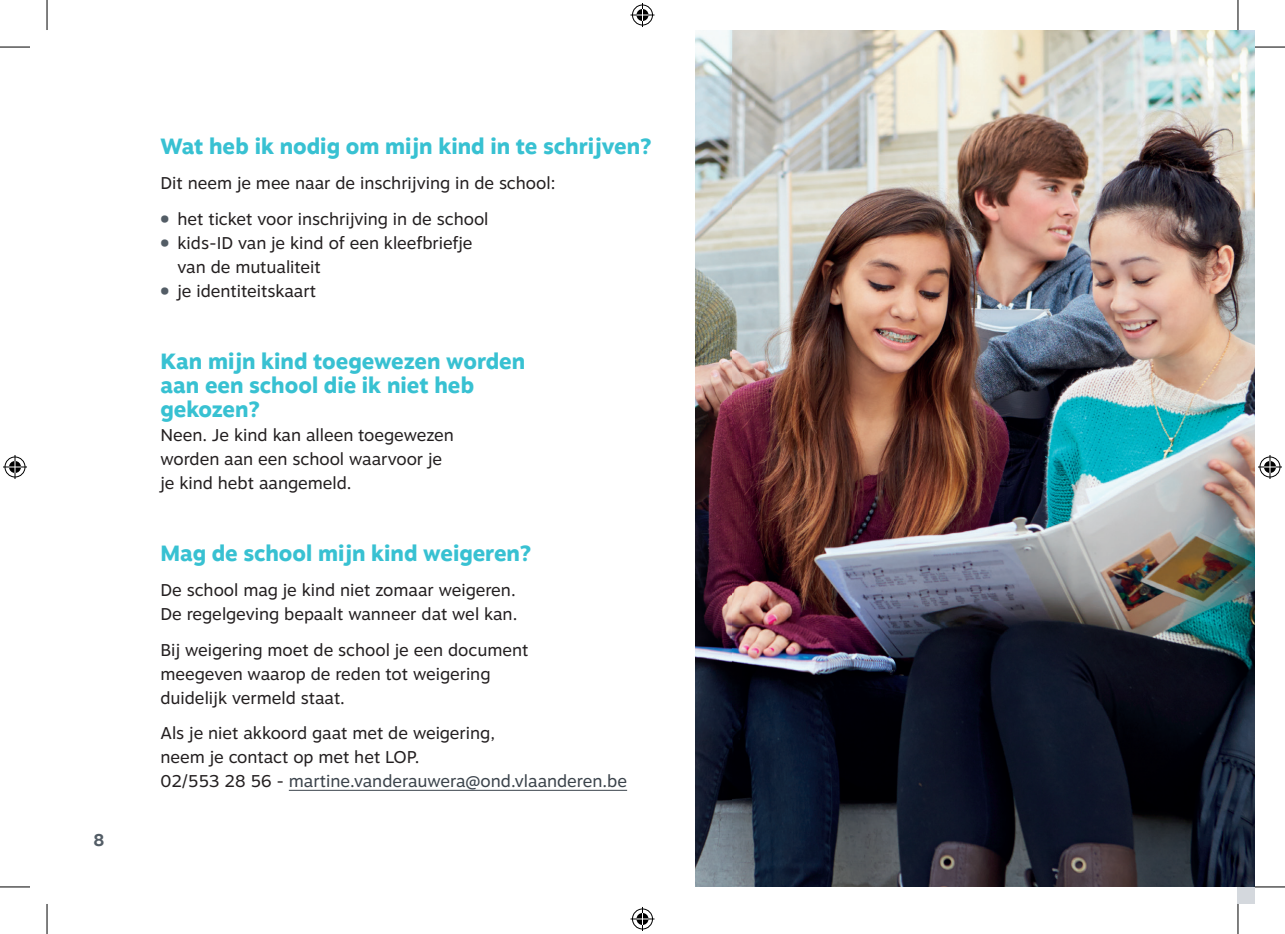
<style>
.page{position:relative;width:1285px;height:934px;background:#fff}
.page>*{position:absolute;margin:0;border:0;box-sizing:border-box;transform-origin:0 0}
.t1{font:800 22px/24px "Motiva Sans";color:#38c1d2}
.t2{font:17px/24px "Motiva Sans";color:#231f20}
.t3{font:700 17px "Motiva Sans";color:#535d66}
.s1{font-weight:900;font-size:30px;color:#535d66}
.s2{color:#3b434b}
</style>
<div class="page">
<div style="left:1238px;top:886px;width:17px;height:17px;background:#d4d8dd"></div>
<img style="left:731px;top:30px;width:524px;height:856px">
<svg style="left:355px;top:30px;width:376px;height:857px"></svg>
<img style="left:373px;top:30px;width:272px;height:857px">
<hr style="left:289px;top:789px;width:338px;height:1px;background:#3b434b">
<hr style="left:0;top:47px;width:30px;height:1px;background:#000">
<hr style="left:1255px;top:47px;width:30px;height:1px;background:#000">
<hr style="left:0;top:886px;width:30px;height:1px;background:#000">
<hr style="left:1255px;top:886px;width:30px;height:1px;background:#000">
<hr style="left:47px;top:0;width:1px;height:30px;background:#000">
<hr style="left:47px;top:903px;width:1px;height:30px;background:#000">
<hr style="left:1237px;top:0;width:1px;height:30px;background:#000">
<hr style="left:1237px;top:903px;width:1px;height:30px;background:#000">
<svg style="left:630px;top:3px;width:24px;height:24px"></svg>
<svg style="left:630px;top:907px;width:24px;height:23px"></svg>
<svg style="left:3px;top:455px;width:24px;height:24px"></svg>
<svg style="left:1258px;top:455px;width:24px;height:24px"></svg>
<p class="t3" style="left:93px;top:827px;width:12px">8</p>
<p class="t1" style="left:160px;top:134px;width:492px">Wat heb ik nodig om mijn kind in te schrijven?</p>
<p class="t2" style="left:160px;top:171px;width:396px">Dit neem je mee naar de inschrijving in de school:</p>
<p class="t2" style="left:160px;top:206px;width:330px"><span class="s1">•</span> het ticket voor inschrijving in de school</p>
<p class="t2" style="left:177px;top:230px;width:296px;text-indent:-17px"><span class="s1">•</span> kids-ID van je kind of een kleefbriefje van de mutualiteit</p>
<p class="t2" style="left:160px;top:278px;width:157px"><span class="s1">•</span> je identiteitskaart</p>
<p class="t1" style="left:160px;top:348px;width:366px">Kan mijn kind toegewezen worden aan een school die ik niet heb gekozen?</p>
<p class="t2" style="left:160px;top:422px;width:295px">Neen. Je kind kan alleen toegewezen worden aan een school waarvoor je je kind hebt aangemeld.</p>
<p class="t1" style="left:160px;top:540px;width:372px">Mag de school mijn kind weigeren?</p>
<p class="t2" style="left:160px;top:577px;width:358px">De school mag je kind niet zomaar weigeren.<br>De regelgeving bepaalt wanneer dat wel kan.</p>
<p class="t2" style="left:160px;top:637px;width:369px">Bij weigering moet de school je een document meegeven waarop de reden tot weigering duidelijk vermeld staat.</p>
<p class="t2" style="left:160px;top:720px;width:468px">Als je niet akkoord gaat met de weigering,<br>neem je contact op met het LOP.<br>02/553 28 56 - <span class="s2">martine.vanderauwera@ond.vlaanderen.be</span></p>
</div>
